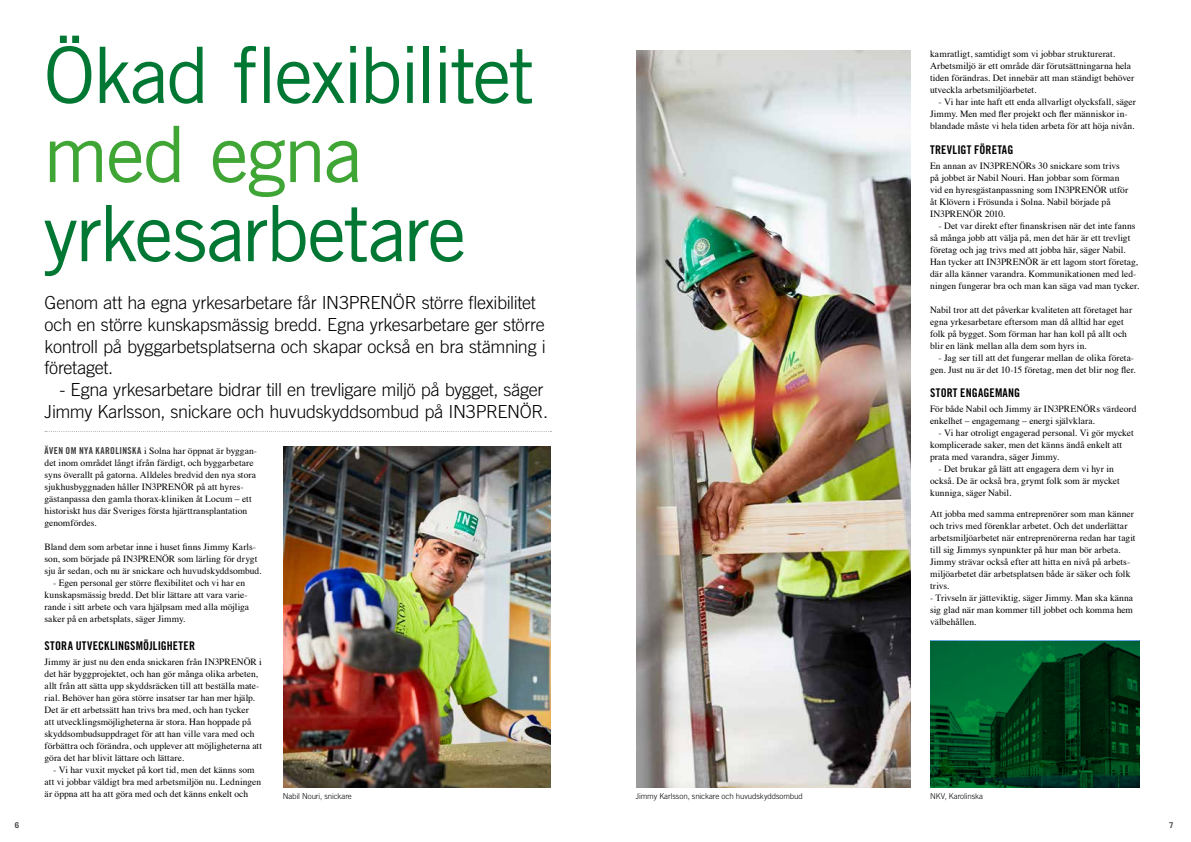
<style>
.page{position:relative;width:1191px;height:842px;background:#fff}
.page>*{position:absolute;margin:0;border:0;box-sizing:border-box;transform-origin:0 0}
.t1{font:77.9px "Trade Gothic";letter-spacing:-.035em;color:#007732}
.t2{font:77.9px "Trade Gothic";letter-spacing:-.03em;color:#3fa535}
.t3{font:300 18px/21.6px "Trade Gothic";letter-spacing:-.02em;color:#000}
.t4{font:12px "Trade Gothic Bold Cond Twenty";letter-spacing:.015em;color:#000}
.t5{font:9.5px/12px "Times";color:#000}
.t6{font:300 8px "Trade Gothic";letter-spacing:-.01em;color:#000}
.t7{font:700 8px "Trade Gothic";color:#424241}
.s1{font-family:"Trade Gothic Bold Cond Twenty";color:#3c3c3b}
</style>
<div class="page">
<svg style="left:45px;top:431px;width:506px;height:1px"></svg>
<img style="left:636px;top:50px;width:274px;height:737px">
<img style="left:283px;top:447px;width:268px;height:340px">
<svg style="left:930px;top:641px;width:210px;height:146px;background:#00461f"></svg>
<p class="t7" style="left:15px;top:820px;width:6px">6</p>
<h1 class="t1" style="left:43px;top:28px;width:493px">Ökad flexibilitet</h1>
<h1 class="t2" style="left:43px;top:107px;width:320px">med egna</h1>
<h1 class="t1" style="left:43px;top:186px;width:424px">yrkesarbetare</h1>
<p class="t5" style="left:930px;top:47px;width:206px">kamratligt, samtidigt som vi jobbar strukturerat.<br>Arbetsmiljö är ett område där förutsättningarna hela tiden förändras. Det innebär att man ständigt behöver utveckla arbetsmiljöarbetet.</p>
<p class="t5" style="left:930px;top:95px;width:207px;text-indent:9px">- Vi har inte haft ett enda allvarligt olycksfall, säger<br>Jimmy. Men med fler projekt och fler människor in&shy;blandade måste vi hela tiden arbeta för att höja nivån.</p>
<p class="t4" style="left:930px;top:143px;width:85px">TREVLIGT FÖRETAG</p>
<p class="t5" style="left:930px;top:159px;width:200px">En annan av IN3PRENÖRs 30 snickare som trivs på jobbet är Nabil Nouri. Han jobbar som förman vid en hyresgästanpassning som IN3PRENÖR utför åt Klövern i Frösunda i Solna. Nabil började på IN3PRENÖR 2010.</p>
<p class="t5" style="left:930px;top:219px;width:210px;text-indent:9px">- Det var direkt efter finanskrisen när det inte fanns så många jobb att välja på, men det här är ett trevligt företag och jag trivs med att jobba här, säger Nabil.<br>Han tycker att IN3PRENÖR är ett lagom stort företag, där alla känner varandra. Kommunikationen med led&shy;ningen fungerar bra och man kan säga vad man tycker.</p>
<p class="t5" style="left:930px;top:303px;width:204px">Nabil tror att det påverkar kvaliteten att företaget har egna yrkesarbetare eftersom man då alltid har eget folk på bygget. Som förman har han koll på allt och blir en länk mellan alla dem som hyrs in.</p>
<p class="t5" style="left:930px;top:351px;width:207px;text-align:right">- Jag ser till att det fungerar mellan de olika företa&shy;gen. Just nu är det 10-15 företag, men det blir nog fler.</p>
<p class="t4" style="left:930px;top:385px;width:92px">STORT ENGAGEMANG</p>
<p class="t5" style="left:930px;top:402px;width:208px">För både Nabil och Jimmy är IN3PRENÖRs värdeord enkelhet – engagemang – energi självklara.</p>
<p class="t5" style="left:930px;top:426px;width:205px;text-indent:9px">- Vi har otroligt engagerad personal. Vi gör mycket komplicerade saker, men det känns ändå enkelt att prata med varandra, säger Jimmy.</p>
<p class="t5" style="left:930px;top:462px;width:191px;text-indent:9px">- Det brukar gå lätt att engagera dem vi hyr in också. De är också bra, grymt folk som är mycket kunniga, säger Nabil.</p>
<p class="t5" style="left:930px;top:507px;width:207px">Att jobba med samma entreprenörer som man känner och trivs med förenklar arbetet. Och det underlättar arbetsmiljöarbetet när entreprenörerna redan har tagit till sig Jimmys synpunkter på hur man bör arbeta.<br>Jimmy strävar också efter att hitta en nivå på arbets&shy;miljöarbetet där arbetsplatsen både är säker och folk trivs.</p>
<p class="t5" style="left:930px;top:591px;width:205px;text-align:justify">- Trivseln är jätteviktig, säger Jimmy. Man ska känna sig glad när man kommer till jobbet och komma hem välbehållen.</p>
<h2 class="t3" style="left:45px;top:292px;width:502px">Genom att ha egna yrkesarbetare får IN3PRENÖR större flexibilitet och en större kunskapsmässig bredd. Egna yrkesarbetare ger större kontroll på byggarbetsplatserna och skapar också en bra stämning i företaget.</h2>
<h2 class="t3" style="left:45px;top:378px;width:505px;text-align:center">- Egna yrkesarbetare bidrar till en trevligare miljö på bygget, säger<br>Jimmy Karlsson, snickare och huvudskyddsombud på IN3PRENÖR.</h2>
<p class="t5" style="left:45px;top:444px;width:214px"><span class="s1">ÄVEN OM NYA KAROLINSKA</span> i Solna har öppnat är byggan&shy;det inom området långt ifrån färdigt, och byggarbetare syns överallt på gatorna. Alldeles bredvid den nya stora sjukhusbyggnaden håller IN3PRENÖR på att hyres&shy;gästanpassa den gamla thorax-kliniken åt Locum – ett historiskt hus där Sveriges första hjärttransplantation genomfördes.</p>
<p class="t5" style="left:45px;top:540px;width:218px">Bland dem som arbetar inne i huset finns Jimmy Karls&shy;son, som började på IN3PRENÖR som lärling för drygt sju år sedan, och nu är snickare och huvudskyddsombud.</p>
<p class="t5" style="left:45px;top:576px;width:206px;text-indent:9px">- Egen personal ger större flexibilitet och vi har en kunskapsmässig bredd. Det blir lättare att vara varie&shy;rande i sitt arbete och vara hjälpsam med alla möjliga saker på en arbetsplats, säger Jimmy.</p>
<p class="t4" style="left:45px;top:639px;width:152px">STORA UTVECKLINGSMÖJLIGHETER</p>
<p class="t5" style="left:45px;top:655px;width:219px">Jimmy är just nu den enda snickaren från IN3PRENÖR i det här byggprojektet, och han gör många olika arbeten, allt från att sätta upp skyddsräcken till att beställa mate&shy;rial. Behöver han göra större insatser tar han mer hjälp.<br>Det är ett arbetssätt han trivs bra med, och han tycker<br>att utvecklingsmöjligheterna är stora. Han hoppade på skyddsombudsuppdraget för att han ville vara med och förbättra och förändra, och upplever att möjligheterna att göra det har blivit lättare och lättare.</p>
<p class="t5" style="left:45px;top:763px;width:218px;text-indent:9px">- Vi har vuxit mycket på kort tid, men det känns som att vi jobbar väldigt bra med arbetsmiljön nu. Ledningen är öppna att ha att göra med och det känns enkelt och</p>
<p class="t6" style="left:283px;top:791px;width:71px">Nabil Nouri, snickare</p>
<p class="t6" style="left:636px;top:791px;width:169px">Jimmy Karlsson, snickare och huvudskyddsombud</p>
<p class="t6" style="left:930px;top:791px;width:54px">NKV, Karolinska</p>
<p class="t7" style="left:1169px;top:820px;width:6px">7</p>
</div>
